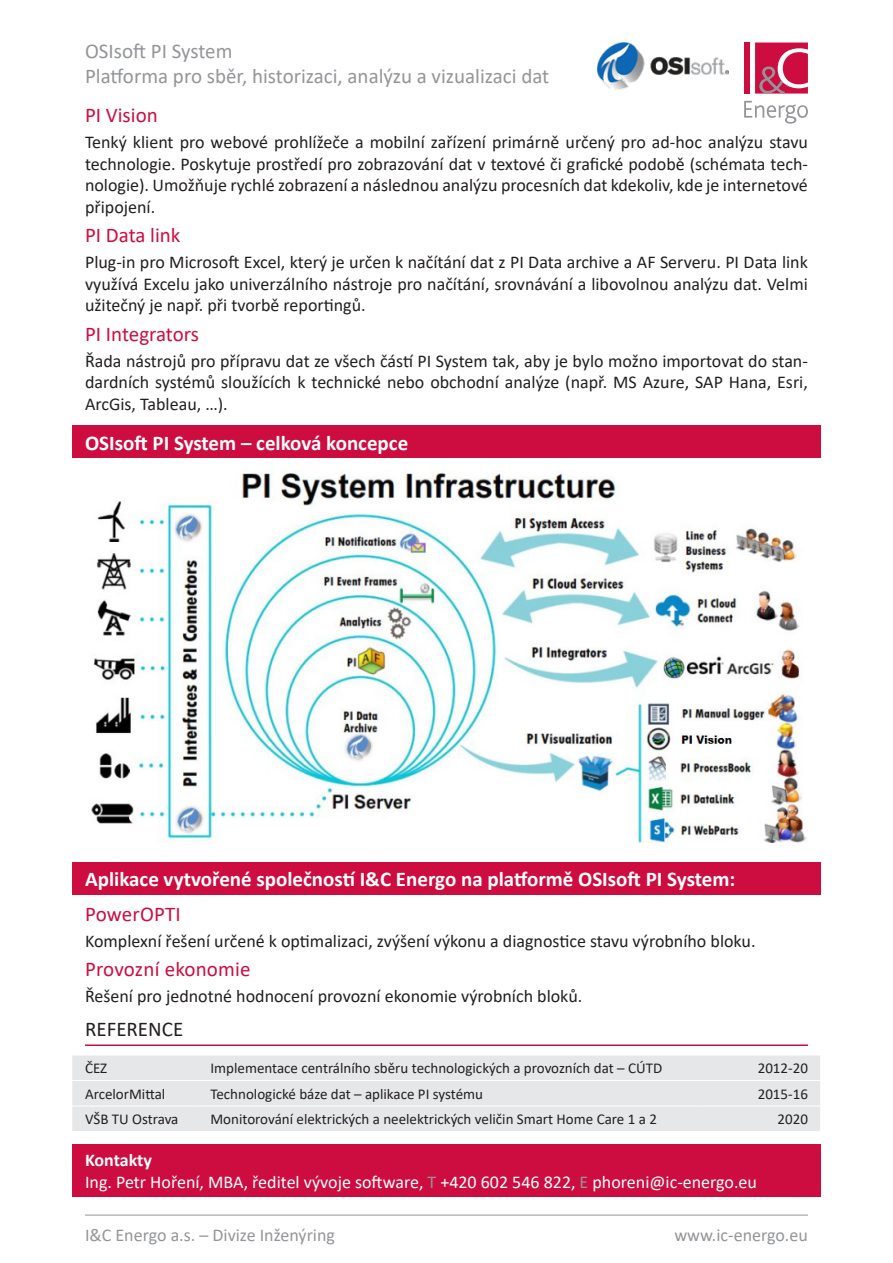
<style>
.page{position:relative;width:893px;height:1263px;background:#fff}
.page>*{position:absolute;margin:0;border:0;box-sizing:border-box;transform-origin:0 0}
.Styl_odstavce1{font:700 21px "Calibri";color:#fff}
.t1{font:21px "Calibri";color:#939598}
.Styl_odstavce1-2{font:21px "Calibri";color:#cd0d40}
.nadpis_v_textu{font:21px "Calibri";color:#231f20}
.Styl_odstavce1-3{font:18px/21.6px "Calibri";color:#231f20;text-align:justify}
.Styl_odstavce1-4{font:18px "Calibri";color:#fff}
.t2{font:18px "Calibri";color:#939598}
.Styl_odstavce1-5{font:700 18px "Calibri";letter-spacing:-.005em;color:#fff}
.t3{font:15px "Calibri";color:#231f20}
.s1{color:#939598}
</style>
<div class="page">
<svg style="left:744px;top:101px;width:64px;height:23px"></svg>
<div style="left:744px;top:43px;width:6px;height:51px;background:#cd0d40"></div>
<svg style="left:755px;top:43px;width:53px;height:51px;background:#ce3a61"></svg>
<hr style="left:85px;top:1215px;width:723px;height:1px;background:#939598">
<img style="left:597px;top:43px;width:131px;height:46px">
<div style="left:72px;top:1144px;width:749px;height:52px;background:#cd0d40"></div>
<div style="left:72px;top:1055px;width:748px;height:76px;background:#e6e7e9"></div>
<hr style="left:72px;top:1080px;width:126px;height:1px;background:#fff">
<hr style="left:198px;top:1080px;width:499px;height:1px;background:#fff">
<hr style="left:697px;top:1080px;width:123px;height:1px;background:#fff">
<hr style="left:72px;top:1106px;width:126px;height:1px;background:#fff">
<hr style="left:198px;top:1106px;width:499px;height:1px;background:#fff">
<hr style="left:697px;top:1106px;width:123px;height:1px;background:#fff">
<div style="left:72px;top:425px;width:749px;height:33px;background:#cd0d40"></div>
<div style="left:72px;top:862px;width:749px;height:33px;background:#cd0d40"></div>
<hr style="left:85px;top:1044px;width:723px;height:2px;background:#cd0d40">
<img style="left:91px;top:472px;width:716px;height:370px">
<p class="t1" style="left:85px;top:37px;width:149px">OSIsoft PI System</p>
<p class="t1" style="left:85px;top:62px;width:466px">Platforma pro sběr, historizaci, analýzu a vizualizaci dat</p>
<p class="Styl_odstavce1-2" style="left:85px;top:101px;width:74px">PI Vision</p>
<p class="Styl_odstavce1-3" style="left:85px;top:131px;width:724px">Tenký klient pro webové prohlížeče a mobilní zařízení primárně určený pro ad-hoc analýzu stavu technologie. Poskytuje prostředí pro zobrazování dat v textové či grafické podobě (schémata tech&shy;nologie). Umožňuje rychlé zobrazení a následnou analýzu procesních dat kdekoliv, kde je internetové připojení.</p>
<p class="Styl_odstavce1-2" style="left:85px;top:221px;width:97px">PI Data link</p>
<p class="Styl_odstavce1-3" style="left:85px;top:251px;width:724px">Plug-in pro Microsoft Excel, který je určen k načítání dat z PI Data archive a AF Serveru. PI Data link využívá Excelu jako univerzálního nástroje pro načítání, srovnávání a libovolnou analýzu dat. Velmi užitečný je např. při tvorbě reportingů.</p>
<p class="Styl_odstavce1-2" style="left:85px;top:319px;width:115px">PI Integrators</p>
<p class="Styl_odstavce1-3" style="left:85px;top:349px;width:724px">Řada nástrojů pro přípravu dat ze všech částí PI System tak, aby je bylo možno importovat do stan&shy;dardních systémů sloužících k technické nebo obchodní analýze (např. MS Azure, SAP Hana, Esri, ArcGis, Tableau, …).</p>
<p class="Styl_odstavce1" style="left:85px;top:428px;width:325px">OSIsoft PI System – celková koncepce</p>
<p class="Styl_odstavce1" style="left:85px;top:865px;width:652px">Aplikace vytvořené společností I&amp;C Energo na platformě OSIsoft PI System:</p>
<p class="Styl_odstavce1-2" style="left:85px;top:899px;width:97px">PowerOPTI</p>
<p class="Styl_odstavce1-3" style="left:85px;top:930px;width:672px">Komplexní řešení určené k optimalizaci, zvýšení výkonu a diagnostice stavu výrobního bloku.</p>
<p class="Styl_odstavce1-2" style="left:85px;top:955px;width:167px">Provozní ekonomie</p>
<p class="Styl_odstavce1-3" style="left:85px;top:985px;width:499px">Řešení pro jednotné hodnocení provozní ekonomie výrobních bloků.</p>
<p class="nadpis_v_textu" style="left:85px;top:1014px;width:100px">REFERENCE</p>
<p class="t3" style="left:85px;top:1058px;width:24px">ČEZ</p>
<p class="t3" style="left:210px;top:1058px;width:453px">Implementace centrálního sběru technologických a provozních dat – CÚTD</p>
<p class="t3" style="left:758px;top:1058px;width:52px">2012-20</p>
<p class="t3" style="left:85px;top:1083px;width:82px">ArcelorMittal</p>
<p class="t3" style="left:210px;top:1083px;width:274px">Technologické báze dat – aplikace PI systému</p>
<p class="t3" style="left:758px;top:1083px;width:52px">2015-16</p>
<p class="t3" style="left:85px;top:1109px;width:95px">VŠB TU Ostrava</p>
<p class="t3" style="left:210px;top:1109px;width:448px">Monitorování elektrických a neelektrických veličin Smart Home Care 1 a 2</p>
<p class="t3" style="left:777px;top:1109px;width:32px">2020</p>
<p class="Styl_odstavce1-5" style="left:85px;top:1147px;width:69px">Kontakty</p>
<p class="Styl_odstavce1-4" style="left:85px;top:1169px;width:673px">Ing. Petr Hoření, MBA, ředitel vývoje software, <span class="s1">T</span> +420 602 546 822, <span class="s1">E</span> phoreni@ic-energo.eu</p>
<p class="t2" style="left:85px;top:1223px;width:251px">I&amp;C Energo a.s. – Divize Inženýring</p>
<p class="t2" style="left:674px;top:1223px;width:135px">www.ic-energo.eu</p>
</div>
